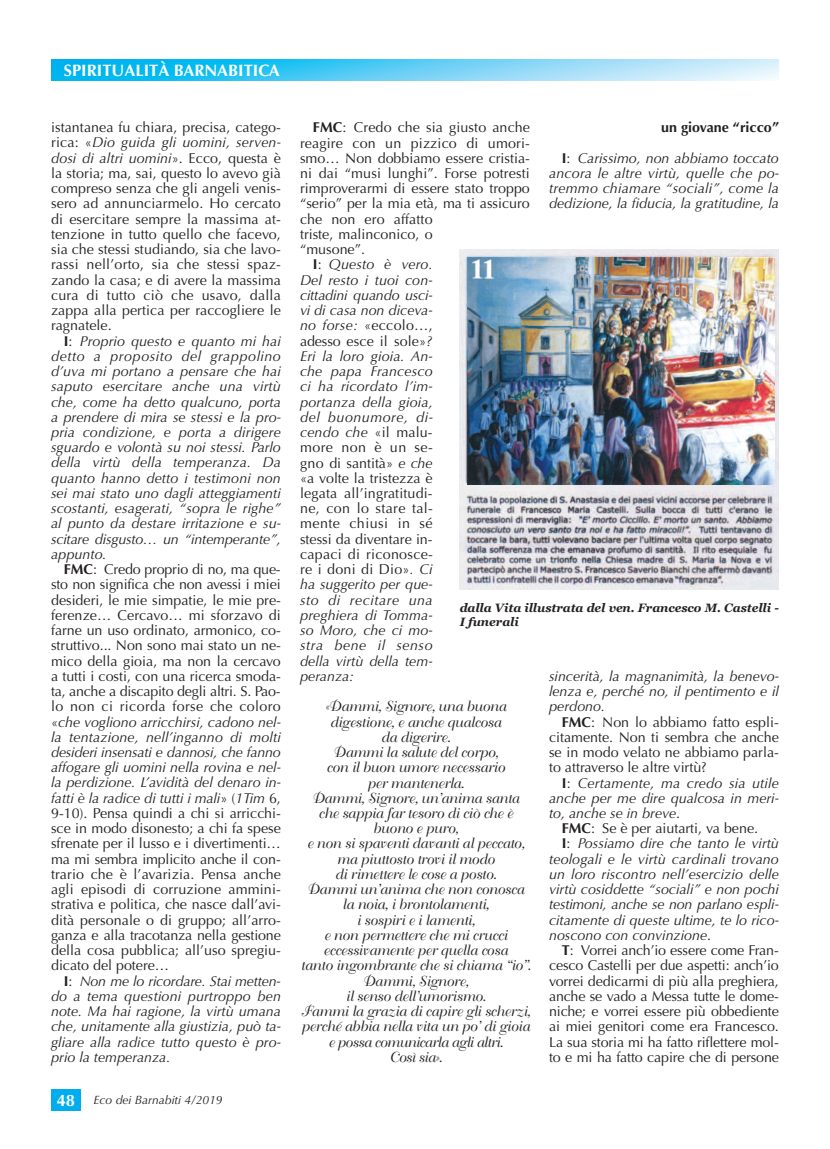
<style>
.page{position:relative;width:830px;height:1149px;background:#fff}
.page>*{position:absolute;margin:0;border:0;box-sizing:border-box;transform-origin:0 0}
.t1{font:700 16.5px "Optima";color:#fff}
.t2{font:14.25px/15.1px "Optima";color:#231f20;text-align:justify}
.t3{font:italic 14.25px/15.1px "Optima";color:#231f20;text-align:justify}
.t4{font:14.25px/15.1px "Bellevue";color:#231f20;text-align:center}
.t5{font:italic 14.25px "Optima";letter-spacing:.035em;color:#231f20}
.t6{font:14.25px "Optima";letter-spacing:.02em;color:#231f20}
.t7{font:14.25px "Optima";letter-spacing:.025em;color:#231f20}
.t8{font:14.25px "Optima";letter-spacing:.035em;color:#231f20}
.t9{font:14.25px "Optima";letter-spacing:.03em;color:#231f20}
.t10{font:italic 700 12px/14.2px "Georgia";letter-spacing:-.005em;color:#231f20}
.t11{font:italic 12px "Optima";color:#231f20}
.s1{font-style:italic}
.s2{font-weight:700;font-style:normal}
.s3{font-style:normal}
.s4{font-weight:700}
.s5{font-weight:700;font-style:normal;font-size:16.5px;color:#fff}
</style>
<div class="page">
<svg style="left:51px;top:60px;width:727px;height:21px;background:#66d0f5"></svg>
<div style="left:51px;top:1089px;width:30px;height:21px;background:#00aeef"></div>
<img style="left:459px;top:250px;width:319px;height:339px">
<img style="left:467px;top:258px;width:307px;height:226px">
<p class="t1" style="left:64px;top:61px;width:217px">SPIRITUALITÀ BARNABITICA</p>
<p class="t2" style="left:51px;top:120px;width:231px">istantanea fu chiara, precisa, catego&shy;rica: «<span class="s1">Dio guida gli uomini, serven&shy;dosi di altri uomini</span>». Ecco, questa è la storia; ma, sai, questo lo avevo già compreso senza che gli angeli venis&shy;sero ad annunciarmelo. Ho cercato di esercitare sempre la massima at&shy;tenzione in tutto quello che facevo, sia che stessi studiando, sia che lavo&shy;rassi nell’orto, sia che stessi spaz&shy;zando la casa; e di avere la massima cura di tutto ciò che usavo, dalla zappa alla pertica per raccogliere le ragnatele.</p>
<p class="t3" style="left:51px;top:333px;width:231px;text-indent:13px"><span class="s2">I</span><span class="s3">:</span> Proprio questo e quanto mi hai detto a proposito del grappolino d’uva mi portano a pensare che hai saputo esercitare anche una virtù che, come ha detto qualcuno, porta a prendere di mira se stessi e la pro&shy;pria condizione, e porta a dirigere sguardo e volontà su noi stessi. Parlo della virtù della temperanza. Da quanto hanno detto i testimoni non sei mai stato uno dagli atteggiamenti scostanti, esagerati, “sopra le righe” al punto da destare irritazione e su&shy;scitare disgusto… un “intemperante”, appunto.</p>
<p class="t2" style="left:51px;top:561px;width:231px;text-indent:13px"><span class="s4">FMC</span>: Credo proprio di no, ma que&shy;sto non significa che non avessi i miei desideri, le mie simpatie, le mie pre&shy;ferenze… Cercavo… mi sforzavo di farne un uso ordinato, armonico, co&shy;struttivo... Non sono mai stato un ne&shy;mico della gioia, ma non la cercavo a tutti i costi, con una ricerca smoda&shy;ta, anche a discapito degli altri. S. Pao&shy;lo non ci ricorda forse che coloro «<span class="s1">che vogliono arricchirsi, cadono nel&shy;la tentazione, nell’inganno di molti desideri insensati e dannosi, che fanno affogare gli uomini nella rovina e nel&shy;la perdizione. L’avidità del denaro in&shy;fatti è la radice di tutti i mali</span>» (<span class="s1">1Tim</span> 6, 9-10). Pensa quindi a chi si arricchi&shy;sce in modo disonesto; a chi fa spese sfrenate per il lusso e i divertimenti… ma mi sembra implicito anche il con&shy;trario che è l’avarizia. Pensa anche agli episodi di corruzione ammini&shy;strativa e politica, che nasce dall’avi&shy;dità personale o di gruppo; all’arro&shy;ganza e alla tracotanza nella gestione della cosa pubblica; all’uso spregiu&shy;dicato del potere…</p>
<p class="t3" style="left:51px;top:972px;width:231px;text-indent:13px"><span class="s2">I</span><span class="s3">:</span> Non me lo ricordare. Stai metten&shy;do a tema questioni purtroppo ben note. Ma hai ragione, la virtù umana che, unitamente alla giustizia, può ta&shy;gliare alla radice tutto questo è pro&shy;prio la temperanza.</p>
<p class="t11" style="left:57px;top:1092px;width:167px"><span class="s5">48</span> Eco dei Barnabiti 4/2019</p>
<p class="t2" style="left:313px;top:120px;width:218px"><span class="s4">FMC</span>: Credo che sia giusto anche</p>
<p class="t2" style="left:300px;top:135px;width:231px">reagire con un pizzico di umori-</p>
<p class="t2" style="left:300px;top:150px;width:231px">smo… Non dobbiamo essere cristia-</p>
<p class="t2" style="left:300px;top:166px;width:231px">ni dai “musi lunghi”. Forse potresti</p>
<p class="t2" style="left:300px;top:181px;width:231px">rimproverarmi di essere stato troppo</p>
<p class="t2" style="left:300px;top:196px;width:231px">“serio” per la mia età, ma ti assicuro</p>
<p class="t2" style="left:300px;top:211px;width:134px">che non ero affatto</p>
<p class="t2" style="left:300px;top:227px;width:134px">triste, malinconico, o</p>
<p class="t2" style="left:300px;top:242px;width:66px">“musone”.</p>
<p class="t3" style="left:313px;top:257px;width:121px"><span class="s2">I</span><span class="s3">:</span> Questo è vero.</p>
<p class="t3" style="left:300px;top:272px;width:134px">Del resto i tuoi con-</p>
<p class="t3" style="left:300px;top:287px;width:134px">cittadini quando usci-</p>
<p class="t3" style="left:300px;top:303px;width:134px">vi di casa non diceva-</p>
<p class="t2" style="left:300px;top:318px;width:134px"><span class="s1">no forse:</span> «eccolo…,</p>
<p class="t2" style="left:300px;top:333px;width:134px">adesso esce il sole»<span class="s1">?</span></p>
<p class="t3" style="left:300px;top:348px;width:134px">Eri la loro gioia. An-</p>
<p class="t3" style="left:300px;top:363px;width:134px">che papa Francesco</p>
<p class="t3" style="left:300px;top:379px;width:134px">ci ha ricordato l’im-</p>
<p class="t3" style="left:300px;top:394px;width:134px">portanza della gioia,</p>
<p class="t5" style="left:300px;top:408px;width:134px">del buonumore, di-</p>
<p class="t3" style="left:300px;top:424px;width:134px">cendo che <span class="s3">«il malu-</span></p>
<p class="t9" style="left:300px;top:439px;width:134px">more non è un se-</p>
<p class="t2" style="left:300px;top:455px;width:134px">gno di santità» <span class="s1">e che</span></p>
<p class="t2" style="left:300px;top:470px;width:134px">«a volte la tristezza è</p>
<p class="t2" style="left:300px;top:485px;width:134px">legata all’ingratitudi-</p>
<p class="t7" style="left:300px;top:500px;width:134px">ne, con lo stare tal-</p>
<p class="t8" style="left:300px;top:515px;width:134px">mente chiusi in sé</p>
<p class="t2" style="left:300px;top:531px;width:134px">stessi da diventare in-</p>
<p class="t6" style="left:300px;top:545px;width:134px">capaci di riconosce-</p>
<p class="t2" style="left:300px;top:561px;width:134px">re i doni di Dio»<span class="s1">. Ci</span></p>
<p class="t3" style="left:300px;top:577px;width:134px">ha suggerito per que-</p>
<p class="t5" style="left:300px;top:591px;width:134px">sto di recitare una</p>
<p class="t3" style="left:300px;top:607px;width:134px">preghiera di Tomma-</p>
<p class="t3" style="left:300px;top:622px;width:134px">so Moro, che ci mo-</p>
<p class="t5" style="left:300px;top:637px;width:134px">stra bene il senso</p>
<p class="t3" style="left:300px;top:653px;width:134px">della virtù della tem-</p>
<p class="t3" style="left:300px;top:668px;width:55px">peranza:</p>
<p class="t4" style="left:300px;top:699px;width:231px">«Dammi, Signore, una buona digestione, e anche qualcosa<br>da digerire.<br>Dammi la salute del corpo,<br>con il buon umore necessario<br>per mantenerla.<br>Dammi, Signore, un’anima santa che sappia far tesoro di ciò che è buono e puro,<br>e non si spaventi davanti al peccato, ma piuttosto trovi il modo<br>di rimettere le cose a posto.<br>Dammi un’anima che non conosca la noia, i brontolamenti,<br>i sospiri e i lamenti,<br>e non permettere che mi crucci eccessivamente per quella cosa<br>tanto ingombrante che si chiama “io”.<br>Dammi, Signore,<br>il senso dell’umorismo.<br>Fammi la grazia di capire gli scherzi, perché abbia nella vita un po’ di gioia e possa comunicarla agli altri.<br>Così sia».</p>
<p class="t3" style="left:561px;top:112px;width:218px;line-height:30.5px;text-align:right"><span class="s2">un giovane “ricco”<br>I</span><span class="s3">:</span> Carissimo, non abbiamo toccato</p>
<p class="t3" style="left:549px;top:166px;width:231px">ancora le altre virtù, quelle che po&shy;tremmo chiamare “sociali”, come la dedizione, la fiducia, la gratitudine, la</p>
<p class="t10" style="left:459px;top:600px;width:320px">dalla Vita illustrata del ven. Francesco M. Castelli -<br>I funerali</p>
<p class="t3" style="left:549px;top:668px;width:231px">sincerità, la magnanimità, la benevo&shy;lenza e, perché no, il pentimento e il perdono.</p>
<p class="t2" style="left:549px;top:714px;width:231px;text-indent:13px"><span class="s4">FMC</span>: Non lo abbiamo fatto espli&shy;citamente. Non ti sembra che anche se in modo velato ne abbiamo parla&shy;to attraverso le altre virtù?</p>
<p class="t3" style="left:549px;top:775px;width:231px;text-indent:13px"><span class="s2">I</span><span class="s3">:</span> Certamente, ma credo sia utile anche per me dire qualcosa in meri&shy;to, anche se in breve<span class="s3">.</span></p>
<p class="t2" style="left:561px;top:820px;width:198px"><span class="s4">FMC</span>: Se è per aiutarti, va bene.</p>
<p class="t3" style="left:561px;top:835px;width:218px"><span class="s2">I</span><span class="s3">:</span> Possiamo dire che tanto le virtù</p>
<p class="t3" style="left:549px;top:851px;width:231px">teologali e le virtù cardinali trovano</p>
<p class="t3" style="left:549px;top:866px;width:231px">un loro riscontro nell’esercizio delle</p>
<p class="t3" style="left:549px;top:881px;width:231px">virtù cosiddette “sociali” e non pochi</p>
<p class="t3" style="left:549px;top:896px;width:231px">testimoni, anche se non parlano espli-</p>
<p class="t3" style="left:549px;top:912px;width:231px">citamente di queste ultime, te lo rico-</p>
<p class="t3" style="left:549px;top:927px;width:163px">noscono con convinzione<span class="s3">.</span></p>
<p class="t2" style="left:561px;top:942px;width:218px"><span class="s4">T</span>: Vorrei anch’io essere come Fran-</p>
<p class="t2" style="left:549px;top:957px;width:231px">cesco Castelli per due aspetti: anch’io</p>
<p class="t2" style="left:549px;top:973px;width:231px">vorrei dedicarmi di più alla preghiera,</p>
<p class="t2" style="left:549px;top:988px;width:231px">anche se vado a Messa tutte le dome-</p>
<p class="t2" style="left:549px;top:1003px;width:231px">niche; e vorrei essere più obbediente</p>
<p class="t2" style="left:549px;top:1018px;width:231px">ai miei genitori come era Francesco.</p>
<p class="t2" style="left:549px;top:1033px;width:231px">La sua storia mi ha fatto riflettere mol-</p>
<p class="t2" style="left:549px;top:1049px;width:231px">to e mi ha fatto capire che di persone</p>
</div>
